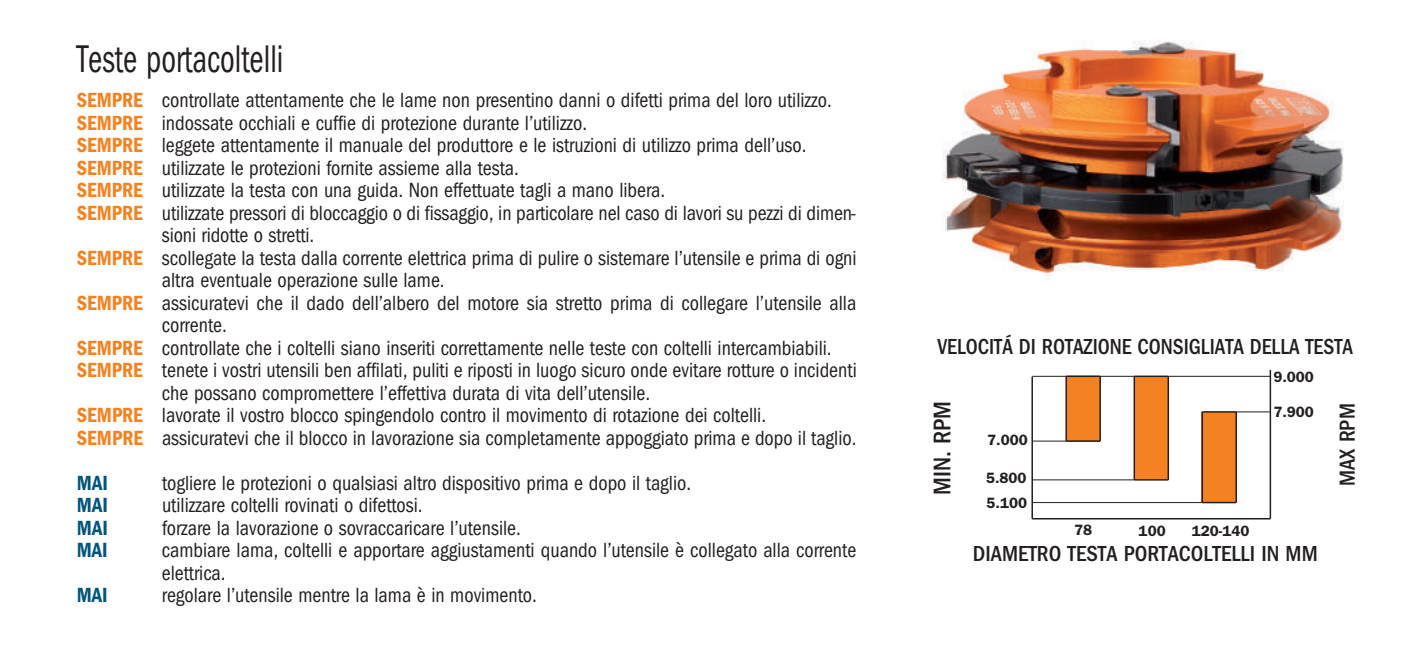
<style>
.page{position:relative;width:1422px;height:648px;background:#fff}
.page>*{position:absolute;margin:0;border:0;box-sizing:border-box;transform-origin:0 0}
.t1{font:condensed 40px "Franklin Gothic";color:#231f20;scale:.8 1}
.t2{font:500 condensed 25px "Franklin Gothic";color:#231f20}
.t3{font:500 condensed 22.5px "Franklin Gothic";color:#231f20;scale:.95 1}
.t4{font:500 condensed 22.5px "Franklin Gothic";color:#231f20}
.t5{font:condensed 21.25px/22.5px "Franklin Gothic";color:#231f20;scale:.95 1}
.t6{font:600 condensed 21.25px "Franklin Gothic";color:#00547b;scale:.95 1}
.t7{font:600 15px/25.8px "Franklin Gothic";color:#231f20}
.s1{font-weight:600;color:#f58220}
</style>
<div class="page">
<img style="left:942px;top:40px;width:402px;height:237px">
<div style="left:1066px;top:376px;width:34px;height:65px;background:#f58220"></div>
<div style="left:1135px;top:376px;width:34px;height:104px;background:#f58220"></div>
<div style="left:1202px;top:412px;width:34px;height:91px;background:#f58220"></div>
<hr style="left:1031px;top:377px;width:2px;height:142px;background:#231f20">
<hr style="left:1099px;top:376px;width:2px;height:65px;background:#231f20">
<hr style="left:1065px;top:376px;width:2px;height:65px;background:#231f20">
<hr style="left:1167px;top:376px;width:2px;height:104px;background:#231f20">
<hr style="left:1133px;top:376px;width:2px;height:104px;background:#231f20">
<hr style="left:1235px;top:412px;width:2px;height:91px;background:#231f20">
<hr style="left:1269px;top:370px;width:2px;height:149px;background:#231f20">
<hr style="left:1066px;top:440px;width:34px;height:2px;background:#231f20">
<hr style="left:1032px;top:479px;width:102px;height:1px;background:#231f20">
<hr style="left:1032px;top:502px;width:170px;height:1px;background:#231f20">
<hr style="left:1032px;top:518px;width:238px;height:1px;background:#231f20">
<hr style="left:1032px;top:441px;width:34px;height:1px;background:#231f20">
<hr style="left:1202px;top:502px;width:34px;height:1px;background:#231f20">
<hr style="left:1134px;top:479px;width:34px;height:2px;background:#231f20">
<hr style="left:1168px;top:376px;width:102px;height:1px;background:#231f20">
<hr style="left:1202px;top:411px;width:34px;height:2px;background:#231f20">
<hr style="left:1134px;top:376px;width:34px;height:1px;background:#231f20">
<hr style="left:1032px;top:376px;width:102px;height:1px;background:#231f20">
<hr style="left:1236px;top:411px;width:34px;height:1px;background:#231f20">
<hr style="left:1201px;top:412px;width:2px;height:91px;background:#231f20">
<h1 class="t1" style="left:77px;top:37px;width:260px">Teste portacoltelli</h1>
<p class="t5" style="left:77px;top:89px;width:796px"><span class="s1">SEMPRE</span> controllate attentamente che le lame non presentino danni o difetti prima del loro utilizzo.</p>
<p class="t5" style="left:77px;top:112px;width:539px"><span class="s1">SEMPRE</span> indossate occhiali e cuffie di protezione durante l’utilizzo.</p>
<p class="t5" style="left:77px;top:134px;width:770px"><span class="s1">SEMPRE</span> leggete attentamente il manuale del produttore e le istruzioni di utilizzo prima dell’uso.</p>
<p class="t5" style="left:77px;top:157px;width:467px"><span class="s1">SEMPRE</span> utilizzate le protezioni fornite assieme alla testa.</p>
<p class="t5" style="left:77px;top:179px;width:621px"><span class="s1">SEMPRE</span> utilizzate la testa con una guida. Non effettuate tagli a mano libera.</p>
<p class="t5" style="left:77px;top:202px;width:822px"><span class="s1">SEMPRE</span> utilizzate pressori di bloccaggio o di fissaggio, in particolare nel caso di lavori su pezzi di dimen-</p>
<p class="t5" style="left:162px;top:224px;width:162px">sioni ridotte o stretti.</p>
<p class="t5" style="left:77px;top:247px;width:822px"><span class="s1">SEMPRE</span> scollegate la testa dalla corrente elettrica prima di pulire o sistemare l’utensile e prima di ogni</p>
<p class="t5" style="left:162px;top:269px;width:299px">altra eventuale operazione sulle lame.</p>
<p class="t5" style="left:77px;top:292px;width:822px"><span class="s1">SEMPRE</span> assicuratevi che il dado dell’albero del motore sia stretto prima di collegare l’utensile alla</p>
<p class="t5" style="left:162px;top:314px;width:70px">corrente.</p>
<p class="t5" style="left:77px;top:337px;width:796px"><span class="s1">SEMPRE</span> controllate che i coltelli siano inseriti correttamente nelle teste con coltelli intercambiabili.</p>
<p class="t5" style="left:77px;top:359px;width:822px"><span class="s1">SEMPRE</span> tenete i vostri utensili ben affilati, puliti e riposti in luogo sicuro onde evitare rotture o incidenti</p>
<p class="t5" style="left:162px;top:382px;width:515px">che possano compromettere l’effettiva durata di vita dell’utensile.</p>
<p class="t5" style="left:77px;top:404px;width:727px"><span class="s1">SEMPRE</span> lavorate il vostro blocco spingendolo contro il movimento di rotazione dei coltelli.</p>
<p class="t5" style="left:77px;top:427px;width:822px"><span class="s1">SEMPRE</span> assicuratevi che il blocco in lavorazione sia completamente appoggiato prima e dopo il taglio.</p>
<p class="t6" style="left:77px;top:471px;width:34px">MAI</p>
<p class="t5" style="left:162px;top:472px;width:559px">togliere le protezioni o qualsiasi altro dispositivo prima e dopo il taglio.</p>
<p class="t6" style="left:77px;top:493px;width:34px">MAI</p>
<p class="t5" style="left:162px;top:494px;width:276px">utilizzare coltelli rovinati o difettosi.</p>
<p class="t6" style="left:77px;top:516px;width:34px">MAI</p>
<p class="t5" style="left:162px;top:517px;width:379px">forzare la lavorazione o sovraccaricare l’utensile.</p>
<p class="t6" style="left:77px;top:538px;width:34px">MAI</p>
<p class="t5" style="left:162px;top:539px;width:732px">cambiare lama, coltelli e apportare aggiustamenti quando l’utensile è collegato alla corrente elettrica.</p>
<p class="t6" style="left:77px;top:583px;width:34px">MAI</p>
<p class="t5" style="left:162px;top:584px;width:396px">regolare l’utensile mentre la lama è in movimento.</p>
<p class="t3" style="left:937px;top:334px;width:439px">VELOCITÁ DI ROTAZIONE CONSIGLIATA DELLA TESTA</p>
<p class="t2" style="left:928px;top:495px;width:96px;rotate:-90deg">MIN. RPM</p>
<p class="t7" style="left:1273px;top:364px;width:42px">9.000</p>
<p class="t7" style="left:1273px;top:399px;width:42px">7.900</p>
<p class="t7" style="left:987px;top:427px;width:42px">7.000</p>
<p class="t7" style="left:986px;top:465px;width:43px">5.800<br>5.100</p>
<p class="t4" style="left:973px;top:540px;width:346px">DIAMETRO TESTA PORTACOLTELLI IN MM</p>
<p class="t7" style="left:1074px;top:517px;width:19px">78</p>
<p class="t7" style="left:1138px;top:518px;width:29px">100</p>
<p class="t7" style="left:1192px;top:518px;width:59px">120-140</p>
<p class="t4" style="left:1334px;top:486px;width:84px;rotate:-90deg">MAX RPM</p>
</div>
